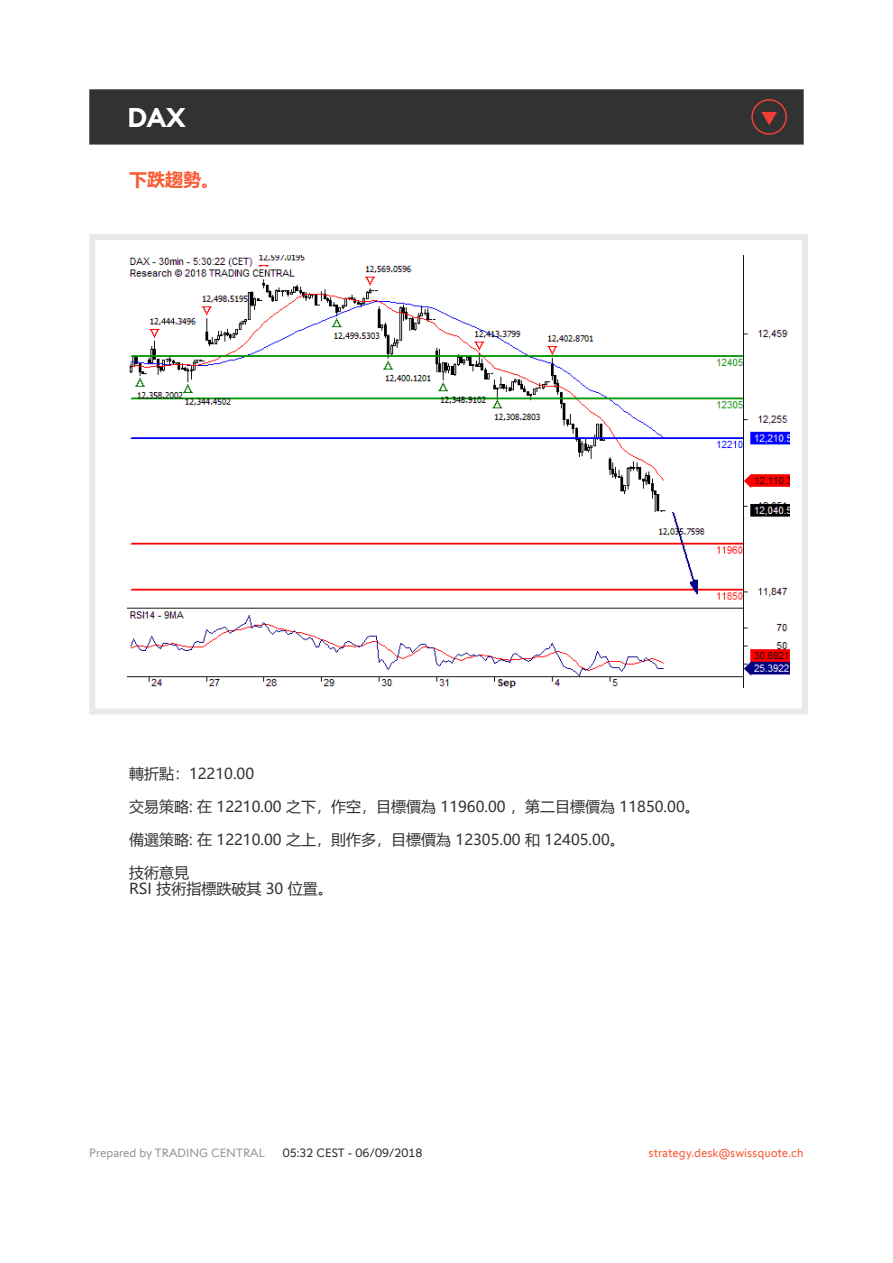
<style>
.page{position:relative;width:893px;height:1263px;background:#fff}
.page>*{position:absolute;margin:0;border:0;box-sizing:border-box;transform-origin:0 0}
.t1{font:700 27px "Swissquote CT";color:#fff}
.t2{font:700 18px "Microsoft Ya Hei UI";color:#fa5b35}
.t3{font:15px/16.5px "Microsoft Ya Hei UI";color:#323232}
.t4{font:12px "Swissquote CT";color:#fa5b35}
.t5{font:12px "Swissquote CT";color:#939598}
.t6{font:12px "Swissquote CT";color:#323232}
</style>
<div class="page">
<div style="left:89px;top:234px;width:719px;height:480px;border:6px solid #e9e8e7"></div>
<div style="left:89px;top:89px;width:715px;height:56px;background:#323232;border:2px solid #323232"></div>
<img style="left:128px;top:255px;width:661px;height:432px">
<svg style="left:751px;top:99px;width:36px;height:36px"></svg>
<h1 class="t1" style="left:128px;top:101px;width:60px">DAX</h1>
<p class="t2" style="left:129px;top:167px;width:91px">下跌趨勢。</p>
<p class="t3" style="left:129px;top:765px;width:127px">轉折點：12210.00</p>
<p class="t3" style="left:129px;top:798px;width:572px">交易策略: 在 12210.00 之下，作空，目標價為 11960.00 ，第二目標價為 11850.00。</p>
<p class="t3" style="left:129px;top:831px;width:497px">備選策略: 在 12210.00 之上，則作多，目標價為 12305.00 和 12405.00。</p>
<p class="t3" style="left:129px;top:864px;width:205px">技術意見<br>RSI 技術指標跌破其 30 位置。</p>
<p class="t5" style="left:89px;top:1145px;width:177px">Prepared by TRADING CENTRAL</p>
<p class="t6" style="left:283px;top:1145px;width:141px">05:32 CEST - 06/09/2018</p>
<p class="t4" style="left:649px;top:1145px;width:157px">strategy.desk@swissquote.ch</p>
</div>
